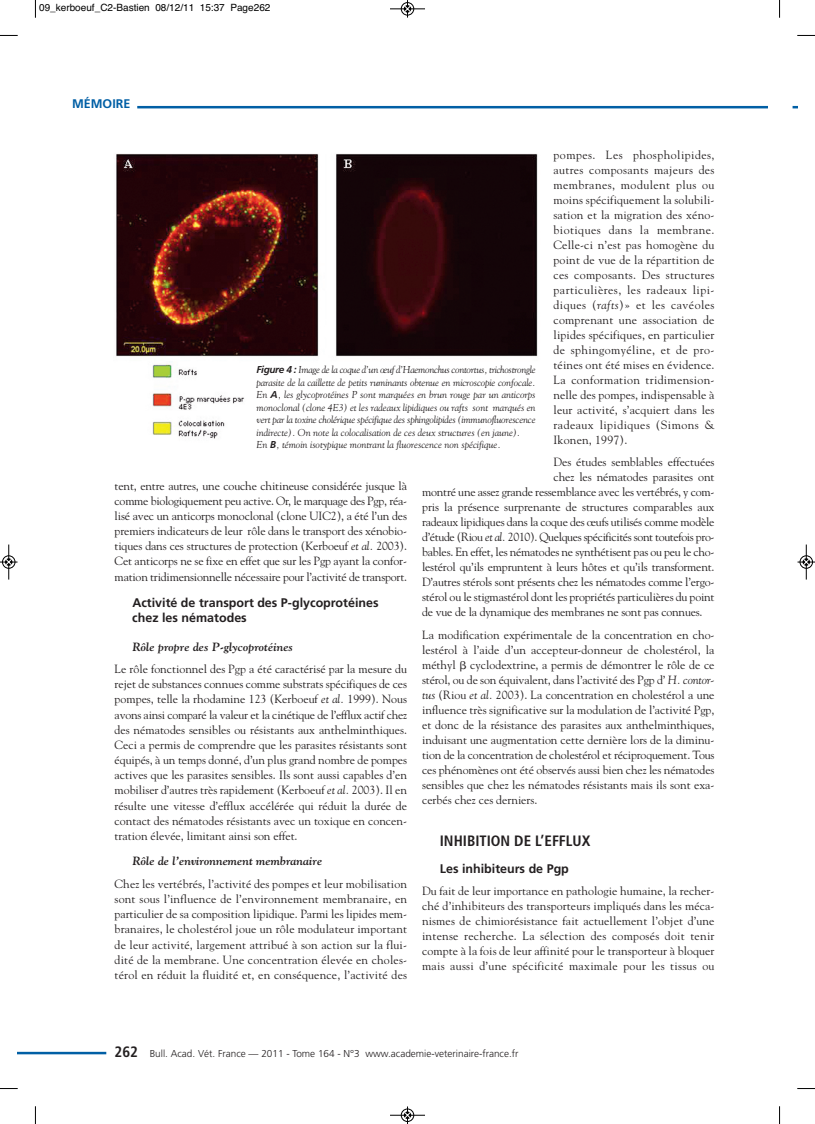
<style>
.page{position:relative;width:815px;height:1124px;background:#fff}
.page>*{position:absolute;margin:0;border:0;box-sizing:border-box;transform-origin:0 0}
.t1{font:700 condensed 15px "Frutiger";color:#231f20}
.t2{font:700 12.5px/15.1px "Frutiger";color:#231f20}
.t3{font:700 12.5px "Frutiger";color:#015fa5}
.t4{font:11.88px/15px "Goudy";letter-spacing:-.015em;color:#231f20;text-align:justify}
.t5{font:italic 700 11.88px "Goudy";color:#231f20}
.t6{font:italic 10px/12.5px "Goudy";color:#231f20}
.t7{font:300 10px "Frutiger";color:#231f20}
.t8{font:10px "Helvetica";color:#000}
.s1{font-style:italic}
.s2{font-family:"Frutiger";font-weight:700}
.s3{font-weight:700;font-stretch:condensed;font-size:15px}
</style>
<div class="page">
<hr style="left:137px;top:106px;width:631px;height:2px;background:#015fa5">
<hr style="left:18px;top:1051px;width:88px;height:3px;background:#015fa5">
<img style="left:116px;top:154px;width:422px;height:285px">
<svg style="left:35px;top:0;width:1px;height:18px"></svg>
<svg style="left:0;top:35px;width:18px;height:1px"></svg>
<svg style="left:779px;top:0;width:1px;height:18px"></svg>
<svg style="left:797px;top:35px;width:18px;height:1px"></svg>
<svg style="left:35px;top:1106px;width:1px;height:17px"></svg>
<svg style="left:0;top:1088px;width:18px;height:1px"></svg>
<svg style="left:779px;top:1106px;width:1px;height:17px"></svg>
<svg style="left:797px;top:1088px;width:18px;height:1px"></svg>
<div style="left:401px;top:2px;width:13px;height:14px;border:1px solid #fff;border-radius:50%"></div>
<hr style="left:390px;top:9px;width:35px;height:1px;background:#000">
<div style="left:401px;top:2px;width:13px;height:13px;border:1px solid #000;border-radius:50%"></div>
<svg style="left:404px;top:0;width:7px;height:18px"></svg>
<hr style="left:390px;top:1114px;width:35px;height:1px;background:#000">
<div style="left:401px;top:1108px;width:13px;height:13px;border:1px solid #000;border-radius:50%"></div>
<svg style="left:404px;top:1106px;width:7px;height:17px"></svg>
<hr style="left:9px;top:544px;width:1px;height:35px;background:#000">
<div style="left:2px;top:555px;width:13px;height:13px;border:1px solid #000;border-radius:50%"></div>
<svg style="left:0;top:558px;width:18px;height:7px"></svg>
<hr style="left:806px;top:544px;width:1px;height:35px;background:#000">
<div style="left:800px;top:555px;width:13px;height:13px;border:1px solid #000;border-radius:50%"></div>
<svg style="left:798px;top:558px;width:17px;height:7px"></svg>
<p class="t8" style="left:39px;top:2px;width:233px">09_kerboeuf_C2-Bastien 08/12/11 15:37 Page262</p>
<p class="t3" style="left:72px;top:99px;width:60px">MÉMOIRE</p>
<p class="t4" style="left:553px;top:147px;width:163px">pompes. Les phospholipides, autres composants majeurs des membranes, modulent plus ou moins spécifiquement la solubili&shy;sation et la migration des xéno&shy;biotiques dans la membrane.<br>Celle-ci n’est pas homogène du point de vue de la répartition de ces composants. Des structures particulières, les radeaux lipi&shy;diques (<span class="s1">rafts</span>)» et les cavéoles comprenant une association de lipides spécifiques, en particulier de sphingomyéline, et de pro&shy;téines ont été mises en évidence.<br>La conformation tridimension&shy;nelle des pompes, indispensable à leur activité, s’acquiert dans les radeaux lipidiques (Simons &amp; Ikonen, 1997).</p>
<p class="t4" style="left:554px;top:454px;width:163px">Des études semblables effectuées</p>
<p class="t4" style="left:554px;top:469px;width:163px">chez les nématodes parasites ont</p>
<p class="t4" style="left:422px;top:484px;width:294px">montré une assez grande ressemblance avec les vertébrés, y com-</p>
<p class="t4" style="left:422px;top:499px;width:294px">pris la présence surprenante de structures comparables aux</p>
<p class="t4" style="left:422px;top:514px;width:294px">radeaux lipidiques dans la coque des œufs utilisés comme modèle</p>
<p class="t4" style="left:422px;top:529px;width:294px">d’étude (Riou <span class="s1">et al.</span> 2010). Quelques spécificités sont toutefois pro-</p>
<p class="t4" style="left:422px;top:544px;width:294px">bables. En effet, les nématodes ne synthétisent pas ou peu le cho-</p>
<p class="t4" style="left:422px;top:559px;width:294px">lestérol qu’ils empruntent à leurs hôtes et qu’ils transforment.</p>
<p class="t4" style="left:422px;top:574px;width:294px">D’autres stérols sont présents chez les nématodes comme l’ergo-</p>
<p class="t4" style="left:422px;top:589px;width:294px">stérol ou le stigmastérol dont les propriétés particulières du point</p>
<p class="t4" style="left:422px;top:604px;width:282px">de vue de la dynamique des membranes ne sont pas connues.</p>
<p class="t4" style="left:422px;top:626px;width:294px">La modification expérimentale de la concentration en cho&shy;lestérol à l’aide d’un accepteur-donneur de cholestérol, la méthyl cyclodextrine, a permis de démontrer le rôle de ce stérol, ou de son équivalent, dans l’activité des Pgp d’ <span class="s1">H. contor&shy;tus</span> (Riou <span class="s1">et al.</span> 2003). La concentration en cholestérol a une influence très significative sur la modulation de l’activité Pgp, et donc de la résistance des parasites aux anthelminthiques, induisant une augmentation cette dernière lors de la diminu&shy;tion de la concentration de cholestérol et réciproquement. Tous ces phénomènes ont été observés aussi bien chez les nématodes sensibles que chez les nématodes résistants mais ils sont exa&shy;cerbés chez ces derniers.</p>
<p class="t1" style="left:440px;top:834px;width:152px">INHIBITION DE L’EFFLUX</p>
<p class="t2" style="left:440px;top:861px;width:131px">Les inhibiteurs de Pgp</p>
<p class="t4" style="left:422px;top:883px;width:294px">Du fait de leur importance en pathologie humaine, la recher&shy;ché d’inhibiteurs des transporteurs impliqués dans les méca&shy;nismes de chimiorésistance fait actuellement l’objet d’une intense recherche. La sélection des composés doit tenir compte à la fois de leur affinité pour le transporteur à bloquer mais aussi d’une spécificité maximale pour les tissus ou</p>
<p class="t6" style="left:257px;top:363px;width:281px"><span class="s2">Figure 4 :</span> Image de la coque d’un œuf d’Haemonchus contortus, trichostrongle parasite de la caillette de petits ruminants obtenue en microscopie confocale.<br>En <span class="s2">A</span>, les glycoprotéines P sont marquées en brun rouge par un anticorps monoclonal (clone 4E3) et les radeaux lipidiques ou rafts sont marqués en vert par la toxine cholérique spécifique des sphingolipides (immunofluorescence indirecte). On note la colocalisation de ces deux structures (en jaune).<br>En <span class="s2">B</span>, témoin isotypique montrant la fluorescence non spécifique.</p>
<p class="t4" style="left:115px;top:478px;width:294px">tent, entre autres, une couche chitineuse considérée jusque là comme biologiquement peu active. Or, le marquage des Pgp, réa&shy;lisé avec un anticorps monoclonal (clone UIC2), a été l’un des premiers indicateurs de leur rôle dans le transport des xénobio&shy;tiques dans ces structures de protection (Kerboeuf <span class="s1">et al.</span> 2003).<br>Cet anticorps ne se fixe en effet que sur les Pgp ayant la confor&shy;mation tridimensionnelle nécessaire pour l’activité de transport.</p>
<p class="t2" style="left:132px;top:595px;width:248px">Activité de transport des P-glycoprotéines chez les nématodes</p>
<p class="t5" style="left:132px;top:639px;width:162px">Rôle propre des P-glycoprotéines</p>
<p class="t4" style="left:115px;top:661px;width:294px">Le rôle fonctionnel des Pgp a été caractérisé par la mesure du rejet de substances connues comme substrats spécifiques de ces pompes, telle la rhodamine 123 (Kerboeuf <span class="s1">et al.</span> 1999). Nous avons ainsi comparé la valeur et la cinétique de l’efflux actif chez des nématodes sensibles ou résistants aux anthelminthiques.<br>Ceci a permis de comprendre que les parasites résistants sont équipés, à un temps donné, d’un plus grand nombre de pompes actives que les parasites sensibles. Ils sont aussi capables d’en mobiliser d’autres très rapidement (Kerboeuf <span class="s1">et al.</span> 2003). Il en résulte une vitesse d’efflux accélérée qui réduit la durée de contact des nématodes résistants avec un toxique en concen&shy;tration élevée, limitant ainsi son effet.</p>
<p class="t5" style="left:132px;top:854px;width:191px">Rôle de l’environnement membranaire</p>
<p class="t4" style="left:115px;top:875px;width:294px">Chez les vertébrés, l’activité des pompes et leur mobilisation sont sous l’influence de l’environnement membranaire, en particulier de sa composition lipidique. Parmi les lipides mem&shy;branaires, le cholestérol joue un rôle modulateur important de leur activité, largement attribué à son action sur la flui&shy;dité de la membrane. Une concentration élevée en choles&shy;térol en réduit la fluidité et, en conséquence, l’activité des</p>
<p class="t7" style="left:115px;top:1049px;width:405px"><span class="s3">262</span> Bull. Acad. Vét. France — 2011 - Tome 164 - N°3 www.academie-veterinaire-france.fr</p>
</div>
